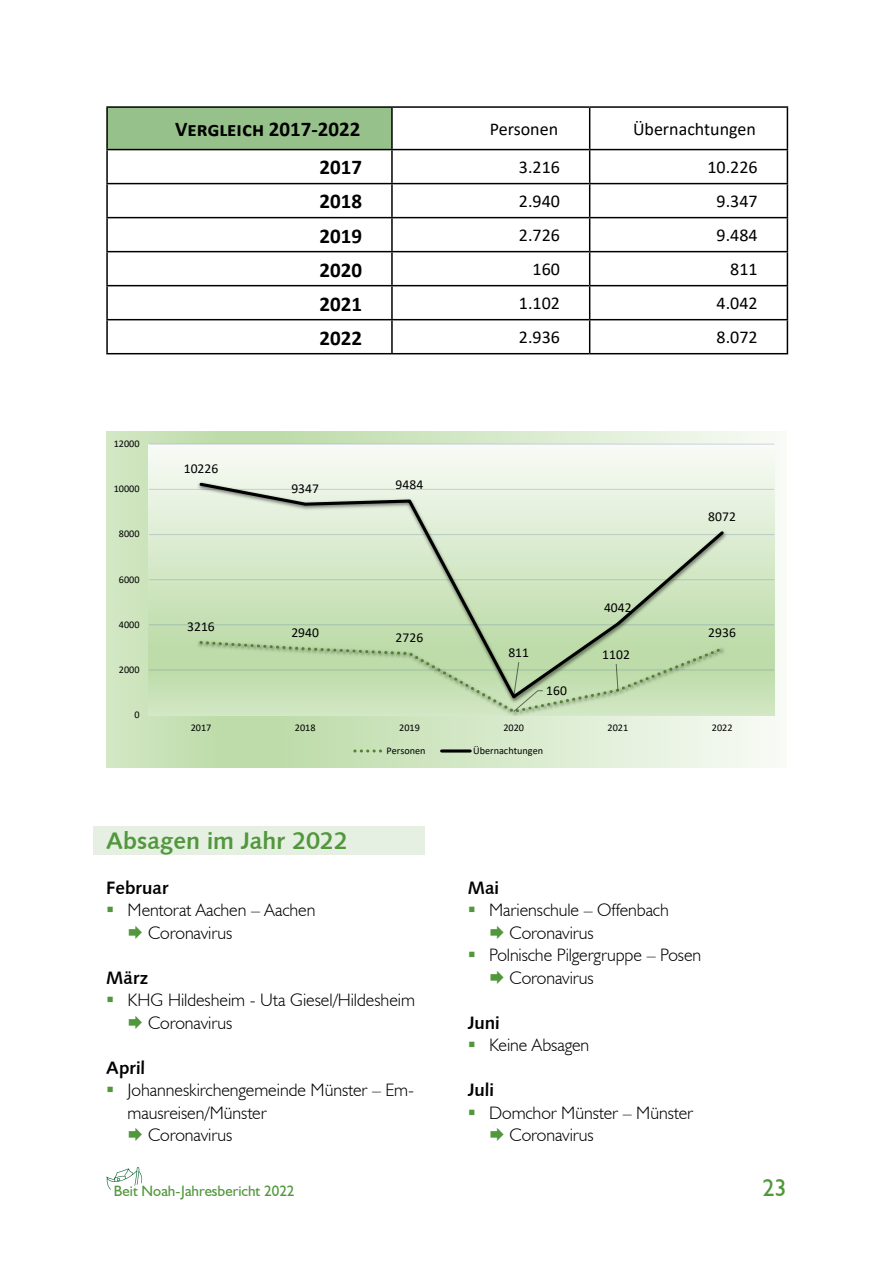
<style>
.page{position:relative;width:893px;height:1263px;background:#fff}
.page>*{position:absolute;margin:0;border:0;box-sizing:border-box;transform-origin:0 0}
.t1{font:24px "Humanist 531 BT Bold A";letter-spacing:-.005em;color:#51973c}
.t2{font:24px "Humanist 521 BT";color:#51973c}
.t3{font:700 21px "Calibri";color:#000}
.t4{font:300 18px/22.5px "Humanist 521 BT";letter-spacing:-.005em;color:#000}
.t5{font:18px "Calibri";color:#000}
.t6{font:18px "Humanist 531 BT Bold A";color:#000}
.t7{font:15px "Humanist 521 BT";color:#51973c}
.t8{font:13.65px "Calibri";letter-spacing:.005em;color:#000}
.t9{font:10.2px "Calibri";color:#000}
</style>
<div class="page">
<svg style="left:107px;top:1167px;width:35px;height:22px"></svg>
<div style="left:107px;top:107px;width:285px;height:43px;background:#97c18a"></div>
<hr style="left:106px;top:106px;width:286px;height:2px;background:#000">
<hr style="left:106px;top:108px;width:2px;height:41px;background:#000">
<hr style="left:392px;top:106px;width:198px;height:2px;background:#000">
<hr style="left:391px;top:108px;width:2px;height:41px;background:#000">
<hr style="left:590px;top:106px;width:198px;height:2px;background:#000">
<hr style="left:589px;top:108px;width:1px;height:41px;background:#000">
<hr style="left:787px;top:108px;width:1px;height:41px;background:#000">
<hr style="left:106px;top:149px;width:286px;height:1px;background:#000">
<hr style="left:106px;top:150px;width:2px;height:33px;background:#000">
<hr style="left:392px;top:149px;width:198px;height:1px;background:#000">
<hr style="left:391px;top:150px;width:2px;height:33px;background:#000">
<hr style="left:590px;top:149px;width:198px;height:1px;background:#000">
<hr style="left:589px;top:150px;width:1px;height:33px;background:#000">
<hr style="left:787px;top:150px;width:1px;height:33px;background:#000">
<hr style="left:106px;top:183px;width:286px;height:1px;background:#000">
<hr style="left:106px;top:184px;width:2px;height:33px;background:#000">
<hr style="left:392px;top:183px;width:198px;height:1px;background:#000">
<hr style="left:391px;top:184px;width:2px;height:33px;background:#000">
<hr style="left:590px;top:183px;width:198px;height:1px;background:#000">
<hr style="left:589px;top:184px;width:1px;height:33px;background:#000">
<hr style="left:787px;top:184px;width:1px;height:33px;background:#000">
<hr style="left:106px;top:217px;width:286px;height:1px;background:#000">
<hr style="left:106px;top:218px;width:2px;height:33px;background:#000">
<hr style="left:392px;top:217px;width:198px;height:1px;background:#000">
<hr style="left:391px;top:218px;width:2px;height:33px;background:#000">
<hr style="left:590px;top:217px;width:198px;height:1px;background:#000">
<hr style="left:589px;top:218px;width:1px;height:33px;background:#000">
<hr style="left:787px;top:218px;width:1px;height:33px;background:#000">
<hr style="left:106px;top:251px;width:286px;height:1px;background:#000">
<hr style="left:106px;top:252px;width:2px;height:33px;background:#000">
<hr style="left:392px;top:251px;width:198px;height:1px;background:#000">
<hr style="left:391px;top:252px;width:2px;height:33px;background:#000">
<hr style="left:590px;top:251px;width:198px;height:1px;background:#000">
<hr style="left:589px;top:252px;width:1px;height:33px;background:#000">
<hr style="left:787px;top:252px;width:1px;height:33px;background:#000">
<hr style="left:106px;top:285px;width:286px;height:1px;background:#000">
<hr style="left:106px;top:286px;width:2px;height:33px;background:#000">
<hr style="left:392px;top:285px;width:198px;height:1px;background:#000">
<hr style="left:391px;top:286px;width:2px;height:33px;background:#000">
<hr style="left:590px;top:285px;width:198px;height:1px;background:#000">
<hr style="left:589px;top:286px;width:1px;height:33px;background:#000">
<hr style="left:787px;top:286px;width:1px;height:33px;background:#000">
<hr style="left:106px;top:319px;width:286px;height:1px;background:#000">
<hr style="left:106px;top:320px;width:2px;height:33px;background:#000">
<hr style="left:392px;top:319px;width:198px;height:1px;background:#000">
<hr style="left:391px;top:320px;width:2px;height:33px;background:#000">
<hr style="left:590px;top:319px;width:198px;height:1px;background:#000">
<hr style="left:589px;top:320px;width:1px;height:33px;background:#000">
<hr style="left:787px;top:320px;width:1px;height:33px;background:#000">
<hr style="left:106px;top:353px;width:286px;height:1px;background:#000">
<hr style="left:392px;top:353px;width:198px;height:1px;background:#000">
<hr style="left:590px;top:353px;width:198px;height:1px;background:#000">
<svg style="left:106px;top:432px;width:671px;height:335px;background:#d3e7c6"></svg>
<svg style="left:149px;top:445px;width:625px;height:270px"></svg>
<hr style="left:149px;top:669px;width:625px;height:1px;background:#accba7">
<hr style="left:149px;top:624px;width:625px;height:1px;background:#aecaae">
<hr style="left:149px;top:579px;width:625px;height:1px;background:#b5cdbb">
<hr style="left:149px;top:534px;width:625px;height:1px;background:#bbcfc8">
<hr style="left:149px;top:489px;width:625px;height:1px;background:#c6d4d5">
<hr style="left:149px;top:444px;width:625px;height:1px;background:#dae2e8">
<hr style="left:149px;top:715px;width:625px;height:1px;background:#d5e7c8">
<svg style="left:197px;top:481px;width:529px;height:220px;background:#d0e2c4"></svg>
<svg style="left:198px;top:639px;width:528px;height:76px;background:#bcd7ab"></svg>
<svg style="left:355px;top:749px;width:28px;height:3px"></svg>
<hr style="left:442px;top:749px;width:28px;height:3px;background:#000">
<div style="left:94px;top:826px;width:331px;height:29px;background:#e5efe2"></div>
<p class="t3" style="left:175px;top:114px;width:187px">Vergleich 2017-2022</p>
<p class="t5" style="left:490px;top:117px;width:70px">Personen</p>
<p class="t5" style="left:633px;top:117px;width:124px">Übernachtungen</p>
<p class="t3" style="left:320px;top:153px;width:44px">2017</p>
<p class="t5" style="left:519px;top:155px;width:43px">3.216</p>
<p class="t5" style="left:707px;top:155px;width:52px">10.226</p>
<p class="t3" style="left:320px;top:187px;width:44px">2018</p>
<p class="t5" style="left:519px;top:189px;width:43px">2.940</p>
<p class="t5" style="left:717px;top:189px;width:43px">9.347</p>
<p class="t3" style="left:320px;top:221px;width:44px">2019</p>
<p class="t5" style="left:519px;top:223px;width:43px">2.726</p>
<p class="t5" style="left:717px;top:223px;width:43px">9.484</p>
<p class="t3" style="left:320px;top:255px;width:44px">2020</p>
<p class="t5" style="left:533px;top:257px;width:29px">160</p>
<p class="t5" style="left:730px;top:257px;width:29px">811</p>
<p class="t3" style="left:320px;top:289px;width:44px">2021</p>
<p class="t5" style="left:519px;top:291px;width:43px">1.102</p>
<p class="t5" style="left:717px;top:291px;width:43px">4.042</p>
<p class="t3" style="left:320px;top:323px;width:44px">2022</p>
<p class="t5" style="left:519px;top:325px;width:43px">2.936</p>
<p class="t5" style="left:717px;top:325px;width:43px">8.072</p>
<p class="t9" style="left:114px;top:437px;width:27px">12000</p>
<p class="t9" style="left:114px;top:482px;width:27px">10000</p>
<p class="t9" style="left:119px;top:527px;width:22px">8000</p>
<p class="t9" style="left:119px;top:572px;width:22px">6000</p>
<p class="t9" style="left:119px;top:617px;width:22px">4000</p>
<p class="t9" style="left:119px;top:662px;width:22px">2000</p>
<p class="t9" style="left:134px;top:707px;width:7px">0</p>
<p class="t8" style="left:184px;top:459px;width:36px">10226</p>
<p class="t8" style="left:187px;top:617px;width:29px">3216</p>
<p class="t8" style="left:291px;top:478px;width:29px">9347</p>
<p class="t8" style="left:396px;top:475px;width:29px">9484</p>
<p class="t8" style="left:291px;top:623px;width:29px">2940</p>
<p class="t8" style="left:396px;top:628px;width:29px">2726</p>
<p class="t8" style="left:508px;top:643px;width:22px">811</p>
<p class="t8" style="left:546px;top:681px;width:22px">160</p>
<p class="t8" style="left:604px;top:598px;width:29px">4042</p>
<p class="t8" style="left:602px;top:645px;width:29px">1102</p>
<p class="t8" style="left:708px;top:507px;width:29px">8072</p>
<p class="t8" style="left:708px;top:623px;width:29px">2936</p>
<p class="t9" style="left:191px;top:721px;width:22px">2017</p>
<p class="t9" style="left:295px;top:721px;width:22px">2018</p>
<p class="t9" style="left:399px;top:721px;width:22px">2019</p>
<p class="t9" style="left:503px;top:721px;width:22px">2020</p>
<p class="t9" style="left:608px;top:721px;width:22px">2021</p>
<p class="t9" style="left:712px;top:721px;width:22px">2022</p>
<p class="t9" style="left:387px;top:743px;width:41px">Personen</p>
<p class="t9" style="left:473px;top:743px;width:71px">Übernachtungen</p>
<h1 class="t1" style="left:106px;top:826px;width:243px">Absagen im Jahr 2022</h1>
<p class="t6" style="left:106px;top:876px;width:64px">Februar</p>
<p class="t4" style="left:148px;top:899px;width:169px;text-indent:-21px">Mentorat Aachen – Aachen<br>Coronavirus</p>
<p class="t6" style="left:106px;top:966px;width:44px">März</p>
<p class="t4" style="left:148px;top:989px;width:268px;text-indent:-21px">KHG Hildesheim - Uta Giesel/Hildesheim<br>Coronavirus</p>
<p class="t6" style="left:106px;top:1056px;width:40px">April</p>
<p class="t4" style="left:128px;top:1079px;width:288px">Johanneskirchengemeinde Münster – Em-</p>
<p class="t4" style="left:128px;top:1101px;width:141px">mausreisen/Münster</p>
<p class="t4" style="left:148px;top:1124px;width:86px">Coronavirus</p>
<p class="t6" style="left:468px;top:876px;width:33px">Mai</p>
<p class="t4" style="left:489px;top:899px;width:181px">Marienschule – Offenbach</p>
<p class="t4" style="left:510px;top:921px;width:86px">Coronavirus</p>
<p class="t4" style="left:489px;top:944px;width:214px">Polnische Pilgergruppe – Posen</p>
<p class="t4" style="left:510px;top:966px;width:86px">Coronavirus</p>
<p class="t6" style="left:468px;top:1011px;width:34px">Juni</p>
<p class="t4" style="left:489px;top:1034px;width:102px">Keine Absagen</p>
<p class="t6" style="left:468px;top:1079px;width:28px">Juli</p>
<p class="t4" style="left:510px;top:1101px;width:185px;text-indent:-21px">Domchor Münster – Münster<br>Coronavirus</p>
<p class="t7" style="left:114px;top:1181px;width:182px">Beit Noah-Jahresbericht 2022</p>
<h1 class="t2" style="left:762px;top:1172px;width:26px">23</h1>
</div>
